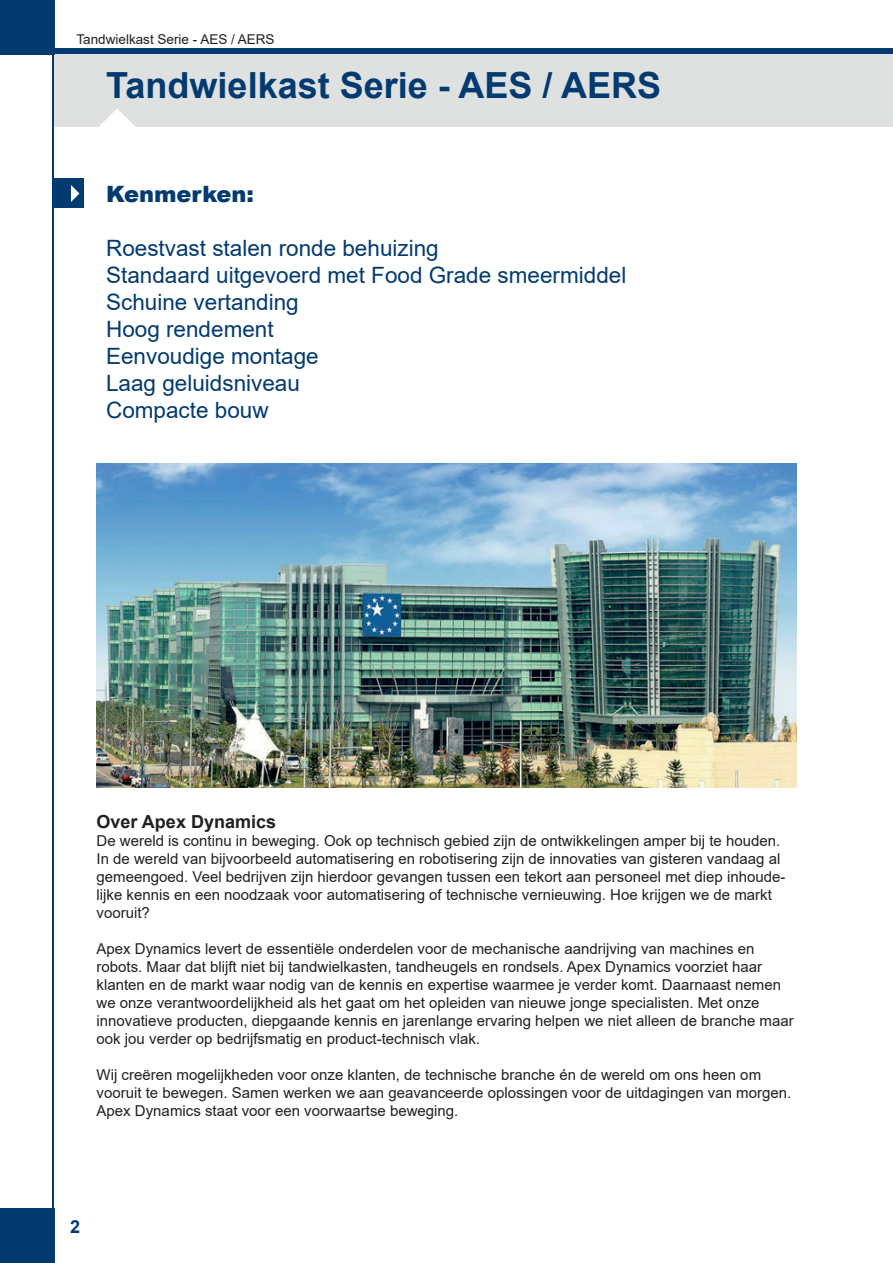
<style>
.page{position:relative;width:893px;height:1263px;background:#fff}
.page>*{position:absolute;margin:0;border:0;box-sizing:border-box;transform-origin:0 0}
.t1{font:700 36px "Arial";color:#033a70}
.t2{font:22.5px/27px "Arial";color:#033a70}
.t3{font:900 22.5px "Arial";color:#033a70}
.t4{font:700 18px "Arial";color:#231f20}
.t5{font:700 18px "Arial";color:#033a70}
.t6{font:15px/18px "Arial";color:#231f20}
.t7{font:13.5px "Arial";color:#231f20}
</style>
<div class="page">
<div style="left:53px;top:54px;width:840px;height:72px;background:#dfe1e1"></div>
<svg style="left:96px;top:109px;width:42px;height:18px"></svg>
<div style="left:54px;top:179px;width:30px;height:29px;background:#033a70"></div>
<svg style="left:71px;top:185px;width:8px;height:17px"></svg>
<hr style="left:52px;top:0;width:2px;height:1211px;background:#033a70">
<div style="left:54px;top:49px;width:839px;height:5px;background:#033a70"></div>
<div style="left:0;top:1209px;width:54px;height:54px;background:#033a70"></div>
<div style="left:0;top:0;width:54px;height:54px;background:#033a70"></div>
<img style="left:97px;top:463px;width:699px;height:324px">
<p class="t7" style="left:77px;top:30px;width:200px">Tandwielkast Serie - AES / AERS</p>
<h1 class="t1" style="left:106px;top:60px;width:556px">Tandwielkast Serie - AES / AERS</h1>
<h2 class="t3" style="left:106px;top:178px;width:149px">Kenmerken:</h2>
<h2 class="t2" style="left:106px;top:235px;width:522px">Roestvast stalen ronde behuizing<br>Standaard uitgevoerd met Food Grade smeermiddel<br>Schuine vertanding<br>Hoog rendement<br>Eenvoudige montage<br>Laag geluidsniveau<br>Compacte bouw</h2>
<p class="t4" style="left:97px;top:809px;width:181px">Over Apex Dynamics</p>
<p class="t6" style="left:97px;top:831px;width:690px">De wereld is continu in beweging. Ook op technisch gebied zijn de ontwikkelingen amper bij te houden.<br>In de wereld van bijvoorbeeld automatisering en robotisering zijn de innovaties van gisteren vandaag al gemeengoed. Veel bedrijven zijn hierdoor gevangen tussen een tekort aan personeel met diep inhoude&shy;lijke kennis en een noodzaak voor automatisering of technische vernieuwing. Hoe krijgen we de markt vooruit?</p>
<p class="t6" style="left:97px;top:939px;width:699px">Apex Dynamics levert de essentiële onderdelen voor de mechanische aandrijving van machines en robots. Maar dat blijft niet bij tandwielkasten, tandheugels en rondsels. Apex Dynamics voorziet haar klanten en de markt waar nodig van de kennis en expertise waarmee je verder komt. Daarnaast nemen we onze verantwoordelijkheid als het gaat om het opleiden van nieuwe jonge specialisten. Met onze innovatieve producten, diepgaande kennis en jarenlange ervaring helpen we niet alleen de branche maar ook jou verder op bedrijfsmatig en product-technisch vlak.</p>
<p class="t6" style="left:97px;top:1065px;width:696px">Wij creëren mogelijkheden voor onze klanten, de technische branche én de wereld om ons heen om vooruit te bewegen. Samen werken we aan geavanceerde oplossingen voor de uitdagingen van morgen.<br>Apex Dynamics staat voor een voorwaartse beweging.</p>
<p class="t5" style="left:70px;top:1213px;width:12px">2</p>
</div>
